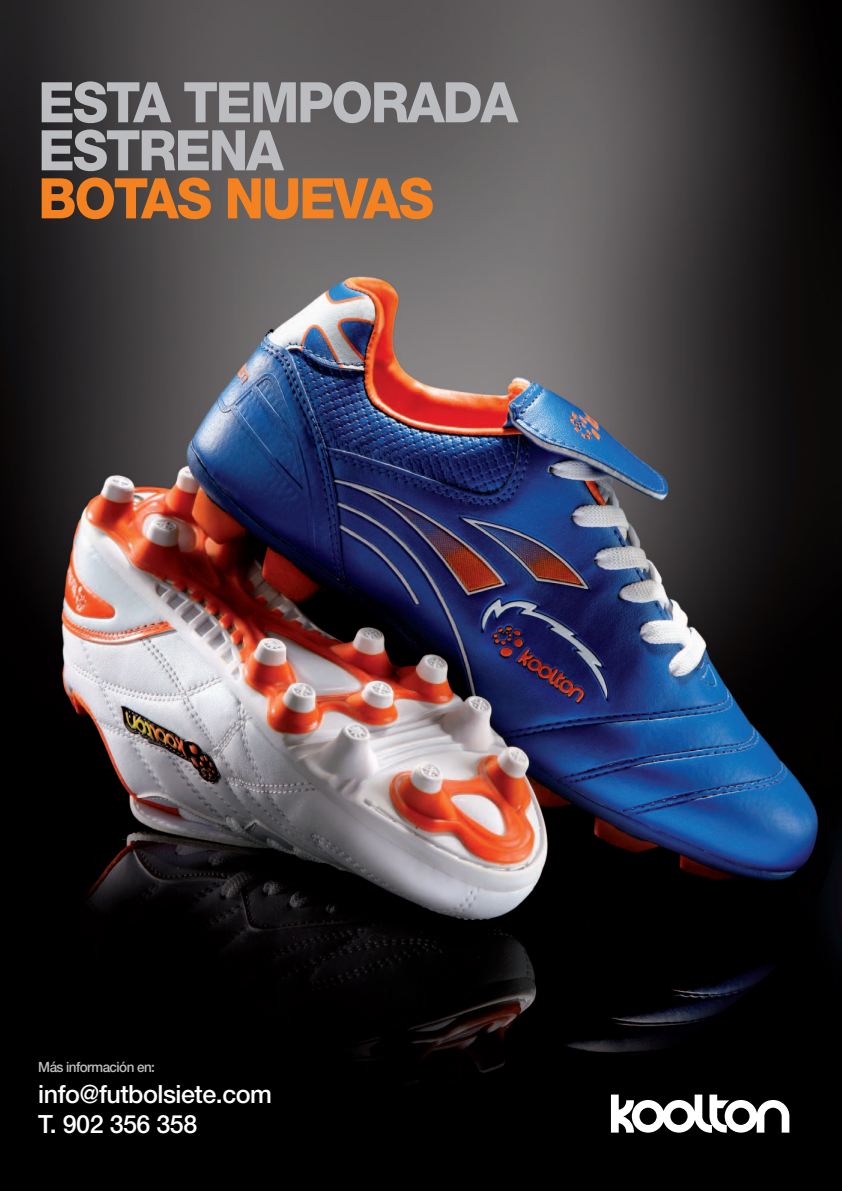
<style>
.page{position:relative;width:842px;height:1191px;background:#fff}
.page>*{position:absolute;margin:0;border:0;box-sizing:border-box;transform-origin:0 0}
.t1{font:800 56px/48px "Helvetica Neue";letter-spacing:-.04em;color:#bcbdc0;scale:.95 1}
.t2{font:500 25.1px "Helvetica Neue";letter-spacing:-.02em;color:#fff}
.t3{font:500 14.2px "Helvetica Neue";letter-spacing:-.04em;color:#bcbdc0;scale:.95 1}
.s1{color:#f58220}
</style>
<div class="page">
<img style="left:0;top:0;width:842px;height:1191px">
<svg style="left:611px;top:1094px;width:178px;height:38px"></svg>
<p class="t1" style="left:38px;top:78px;width:507px">ESTA TEMPORADA<br>ESTRENA<br><span class="s1">BOTAS NUEVAS</span></p>
<p class="t3" style="left:38px;top:1058px;width:124px">Más información en:</p>
<p class="t2" style="left:38px;top:1079px;width:235px">info@futbolsiete.com</p>
<p class="t2" style="left:38px;top:1109px;width:161px">T. 902 356 358</p>
</div>
